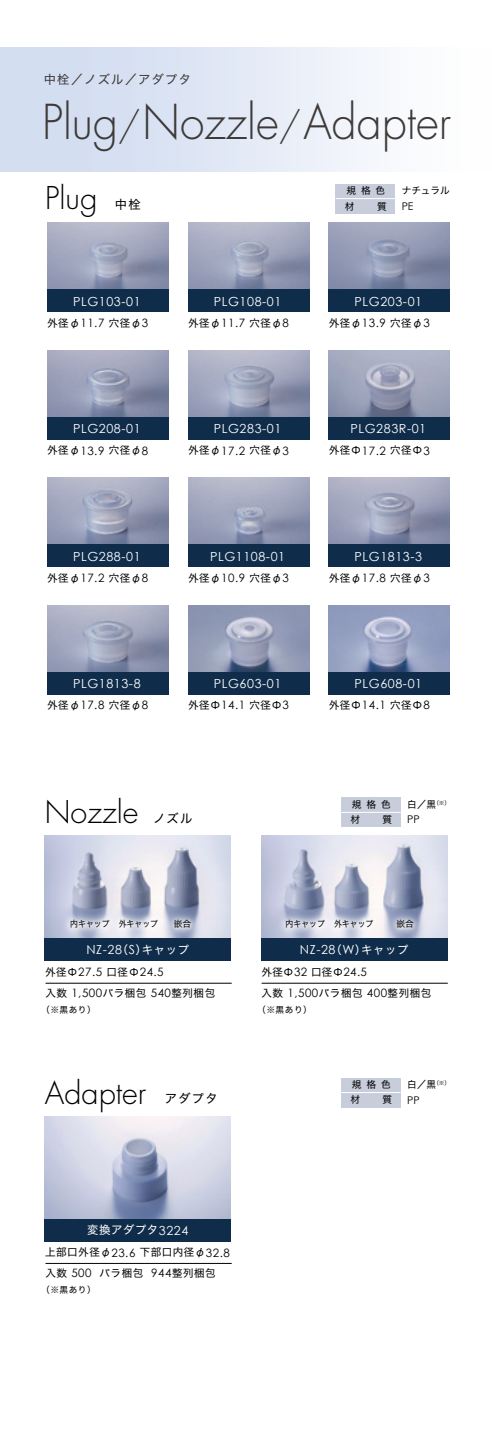
<style>
.page{position:relative;width:492px;height:1439px;background:#fff}
.page>*{position:absolute;margin:0;border:0;box-sizing:border-box;transform-origin:0 0}
.t1{font:300 46.73px "Futura Std";color:#3e3a39;scale:.95 1}
.t2{font:300 36.75px "Futura Std";color:#3e3a39;scale:.95 1}
.t3{font:300 30.45px "Futura Std";color:#000}
.t4{font:12.6px "Century Gothic";letter-spacing:.045em;color:#fff}
.t5{font:12.25px "Hira Kaku Std W4";letter-spacing:.1em;color:#3e3a39}
.t6{font:12.25px "Hira Kaku Std W4";letter-spacing:.1em;color:#000}
.t7{font:11.55px "Century Gothic";letter-spacing:.045em;color:#000}
.t8{font:11.38px "Hira Kaku Std W4";letter-spacing:.05em;color:#fff}
.t9{font:10.67px "Century Gothic";color:#000}
.t10{font:10.5px "Hira Kaku Std W4";letter-spacing:.05em;color:#000}
.t11{font:9.62px/15px "Hira Kaku Std W4";letter-spacing:.5em;color:#000}
.t12{font:8.75px "Hira Kaku Std W4";color:#000}
.t13{font:8.75px "Hira Kaku Std W4";color:#000;scale:.9 1}
.t14{font:5.6px "Hira Kaku Std W4";color:#000}
.s1{font-family:"Century Gothic";font-size:11.55px}
.s2{font-family:"Century Gothic";font-size:12.6px}
.s3{font-family:"Hira Kaku Std W4";font-size:10.5px}
</style>
<div class="page">
<img style="left:47px;top:223px;width:121px;height:67px">
<div style="left:47px;top:290px;width:121px;height:22px;background:#0f2d4a"></div>
<img style="left:188px;top:223px;width:121px;height:67px">
<div style="left:188px;top:290px;width:121px;height:22px;background:#0f2d4a"></div>
<img style="left:328px;top:223px;width:121px;height:67px">
<div style="left:328px;top:290px;width:121px;height:22px;background:#0f2d4a"></div>
<img style="left:47px;top:350px;width:121px;height:67px">
<div style="left:47px;top:417px;width:121px;height:22px;background:#0f2d4a"></div>
<img style="left:188px;top:350px;width:121px;height:67px">
<div style="left:188px;top:417px;width:121px;height:22px;background:#0f2d4a"></div>
<img style="left:328px;top:350px;width:121px;height:67px">
<div style="left:328px;top:417px;width:121px;height:22px;background:#0f2d4a"></div>
<img style="left:47px;top:478px;width:121px;height:67px">
<div style="left:47px;top:545px;width:121px;height:22px;background:#0f2d4a"></div>
<img style="left:188px;top:478px;width:121px;height:67px">
<div style="left:188px;top:545px;width:121px;height:22px;background:#0f2d4a"></div>
<img style="left:328px;top:478px;width:121px;height:67px">
<div style="left:328px;top:545px;width:121px;height:22px;background:#0f2d4a"></div>
<img style="left:47px;top:605px;width:121px;height:67px">
<div style="left:47px;top:672px;width:121px;height:22px;background:#0f2d4a"></div>
<img style="left:188px;top:605px;width:121px;height:67px">
<div style="left:188px;top:672px;width:121px;height:22px;background:#0f2d4a"></div>
<img style="left:328px;top:605px;width:121px;height:67px">
<div style="left:328px;top:672px;width:121px;height:22px;background:#0f2d4a"></div>
<div style="left:0;top:48px;width:491px;height:124px;background:linear-gradient(to right,#ccd8ef,#fff)"></div>
<div style="left:335px;top:184px;width:59px;height:29px;background:#c8cddc"></div>
<hr style="left:335px;top:198px;width:59px;height:1px;background:#fff">
<img style="left:45px;top:836px;width:185px;height:102px">
<img style="left:261px;top:836px;width:186px;height:102px">
<div style="left:45px;top:938px;width:185px;height:23px;background:#0f2d4a"></div>
<div style="left:261px;top:938px;width:186px;height:23px;background:#0f2d4a"></div>
<div style="left:340px;top:797px;width:60px;height:30px;background:#c8cddc"></div>
<hr style="left:340px;top:812px;width:60px;height:1px;background:#fff">
<hr style="left:45px;top:983px;width:186px;height:1px;background:#000">
<hr style="left:261px;top:983px;width:186px;height:1px;background:#000">
<img style="left:45px;top:1116px;width:185px;height:103px">
<div style="left:45px;top:1219px;width:185px;height:22px;background:#0f2d4a"></div>
<div style="left:340px;top:1077px;width:60px;height:30px;background:#c8cddc"></div>
<hr style="left:340px;top:1092px;width:60px;height:1px;background:#fff">
<hr style="left:45px;top:1263px;width:186px;height:1px;background:#000">
<img style="left:57px;top:907px;width:50px;height:31px">
<img style="left:67px;top:916px;width:40px;height:18px">
<img style="left:107px;top:907px;width:55px;height:31px">
<img style="left:115px;top:916px;width:47px;height:18px">
<img style="left:162px;top:907px;width:42px;height:31px">
<img style="left:170px;top:916px;width:25px;height:18px">
<img style="left:273px;top:907px;width:48px;height:31px">
<img style="left:282px;top:916px;width:39px;height:18px">
<img style="left:321px;top:907px;width:62px;height:31px">
<img style="left:330px;top:916px;width:47px;height:18px">
<img style="left:383px;top:907px;width:43px;height:31px">
<img style="left:393px;top:916px;width:23px;height:18px">
<p class="t5" style="left:44px;top:70px;width:148px">中栓／ノズル／アダプタ</p>
<h1 class="t1" style="left:42px;top:94px;width:82px">Plug</h1>
<h1 class="t1" style="left:142px;top:94px;width:145px">Nozzle</h1>
<h1 class="t1" style="left:303px;top:94px;width:157px">Adapter</h1>
<h2 class="t2" style="left:118px;top:104px;width:25px">/</h2>
<h2 class="t2" style="left:278px;top:104px;width:25px">/</h2>
<h3 class="t3" style="left:45px;top:180px;width:54px">Plug</h3>
<p class="t6" style="left:115px;top:195px;width:27px">中栓</p>
<p class="t11" style="left:344px;top:183px;width:43px">規格色材　　質</p>
<p class="t11" style="left:401px;top:183px;width:50px">ナチュラル</p>
<p class="t9" style="left:401px;top:198px;width:13px">PE</p>
<p class="t4" style="left:73px;top:292px;width:69px">PLG103-01</p>
<p class="t10" style="left:47px;top:315px;width:102px">外径φ<span class="s1">11.7</span> 穴径φ<span class="s1">3</span></p>
<p class="t4" style="left:213px;top:292px;width:69px">PLG108-01</p>
<p class="t10" style="left:188px;top:315px;width:102px">外径φ<span class="s1">11.7</span> 穴径φ<span class="s1">8</span></p>
<p class="t4" style="left:354px;top:292px;width:69px">PLG203-01</p>
<p class="t10" style="left:328px;top:315px;width:102px">外径φ<span class="s1">13.9</span> 穴径φ<span class="s1">3</span></p>
<p class="t4" style="left:73px;top:420px;width:69px">PLG208-01</p>
<p class="t10" style="left:47px;top:442px;width:102px">外径φ<span class="s1">13.9</span> 穴径φ<span class="s1">8</span></p>
<p class="t4" style="left:213px;top:420px;width:69px">PLG283-01</p>
<p class="t10" style="left:188px;top:442px;width:102px">外径φ<span class="s1">17.2</span> 穴径φ<span class="s1">3</span></p>
<p class="t4" style="left:350px;top:420px;width:77px">PLG283R-01</p>
<p class="t10" style="left:328px;top:442px;width:102px">外径Φ<span class="s1">17.2</span> 穴径Φ<span class="s1">3</span></p>
<p class="t4" style="left:73px;top:547px;width:69px">PLG288-01</p>
<p class="t10" style="left:47px;top:570px;width:102px">外径φ<span class="s1">17.2</span> 穴径φ<span class="s1">8</span></p>
<p class="t4" style="left:210px;top:547px;width:76px">PLG1108-01</p>
<p class="t10" style="left:188px;top:570px;width:102px">外径φ<span class="s1">10.9</span> 穴径φ<span class="s1">3</span></p>
<p class="t4" style="left:354px;top:547px;width:69px">PLG1813-3</p>
<p class="t10" style="left:328px;top:570px;width:102px">外径φ<span class="s1">17.8</span> 穴径φ<span class="s1">3</span></p>
<p class="t4" style="left:73px;top:675px;width:69px">PLG1813-8</p>
<p class="t10" style="left:47px;top:697px;width:102px">外径φ<span class="s1">17.8</span> 穴径φ<span class="s1">8</span></p>
<p class="t4" style="left:213px;top:675px;width:69px">PLG603-01</p>
<p class="t10" style="left:188px;top:697px;width:102px">外径Φ<span class="s1">14.1</span> 穴径Φ<span class="s1">3</span></p>
<p class="t4" style="left:354px;top:675px;width:69px">PLG608-01</p>
<p class="t10" style="left:328px;top:697px;width:102px">外径Φ<span class="s1">14.1</span> 穴径Φ<span class="s1">8</span></p>
<h3 class="t3" style="left:45px;top:794px;width:95px">Nozzle</h3>
<p class="t6" style="left:153px;top:809px;width:41px">ノズル</p>
<p class="t11" style="left:350px;top:797px;width:43px">規格色材　　質</p>
<p class="t11" style="left:406px;top:797px;width:30px">白／黒</p>
<p class="t14" style="left:433px;top:798px;width:18px">)※(</p>
<p class="t9" style="left:406px;top:812px;width:14px">PP</p>
<p class="t13" style="left:70px;top:917px;width:45px">内キャップ</p>
<p class="t13" style="left:119px;top:917px;width:45px">外キャップ</p>
<p class="t12" style="left:174px;top:917px;width:19px">嵌合</p>
<p class="t13" style="left:285px;top:917px;width:45px">内キャップ</p>
<p class="t13" style="left:333px;top:917px;width:45px">外キャップ</p>
<p class="t12" style="left:396px;top:917px;width:19px">嵌合</p>
<p class="t8" style="left:117px;top:941px;width:32px">（ ）<span class="s2">S</span></p>
<p class="t8" style="left:142px;top:941px;width:49px">キャップ</p>
<p class="t4" style="left:86px;top:941px;width:37px">NZ-28</p>
<p class="t7" style="left:45px;top:964px;width:120px"><span class="s3">外径Φ</span>27.5 <span class="s3">口径Φ</span>24.5</p>
<p class="t8" style="left:330px;top:941px;width:37px">（<span class="s2">W</span>）</p>
<p class="t8" style="left:361px;top:941px;width:49px">キャップ</p>
<p class="t4" style="left:299px;top:941px;width:37px">NZ-28</p>
<p class="t10" style="left:261px;top:964px;width:107px">外径Φ<span class="s1">32</span> 口径Φ<span class="s1">24.5</span></p>
<p class="t10" style="left:45px;top:984px;width:171px">入数 <span class="s1">1,500</span>バラ梱包 <span class="s1">540</span>整列梱包</p>
<p class="t12" style="left:41px;top:1002px;width:56px">（※黒あり(</p>
<p class="t10" style="left:261px;top:984px;width:171px">入数 <span class="s1">1,500</span>バラ梱包 <span class="s1">400</span>整列梱包</p>
<p class="t12" style="left:257px;top:1002px;width:56px">（※黒あり(</p>
<h3 class="t3" style="left:45px;top:1074px;width:103px">Adapter</h3>
<p class="t6" style="left:165px;top:1089px;width:54px">アダプタ</p>
<p class="t11" style="left:350px;top:1077px;width:43px">規格色材　　質</p>
<p class="t11" style="left:406px;top:1077px;width:30px">白／黒</p>
<p class="t14" style="left:433px;top:1079px;width:18px">)※(</p>
<p class="t9" style="left:406px;top:1092px;width:14px">PP</p>
<p class="t8" style="left:87px;top:1221px;width:103px">変換アダプタ<span class="s2">3224</span></p>
<p class="t10" style="left:45px;top:1244px;width:186px">上部口外径φ<span class="s1">23.6</span> 下部口内径φ<span class="s1">32.8</span></p>
<p class="t7" style="left:45px;top:1264px;width:48px"><span class="s3">入数</span> 500</p>
<p class="t12" style="left:41px;top:1282px;width:56px">（※黒あり(</p>
<p class="t10" style="left:99px;top:1265px;width:45px">バラ梱包</p>
<p class="t10" style="left:151px;top:1265px;width:66px"><span class="s1">944</span>整列梱包</p>
</div>
